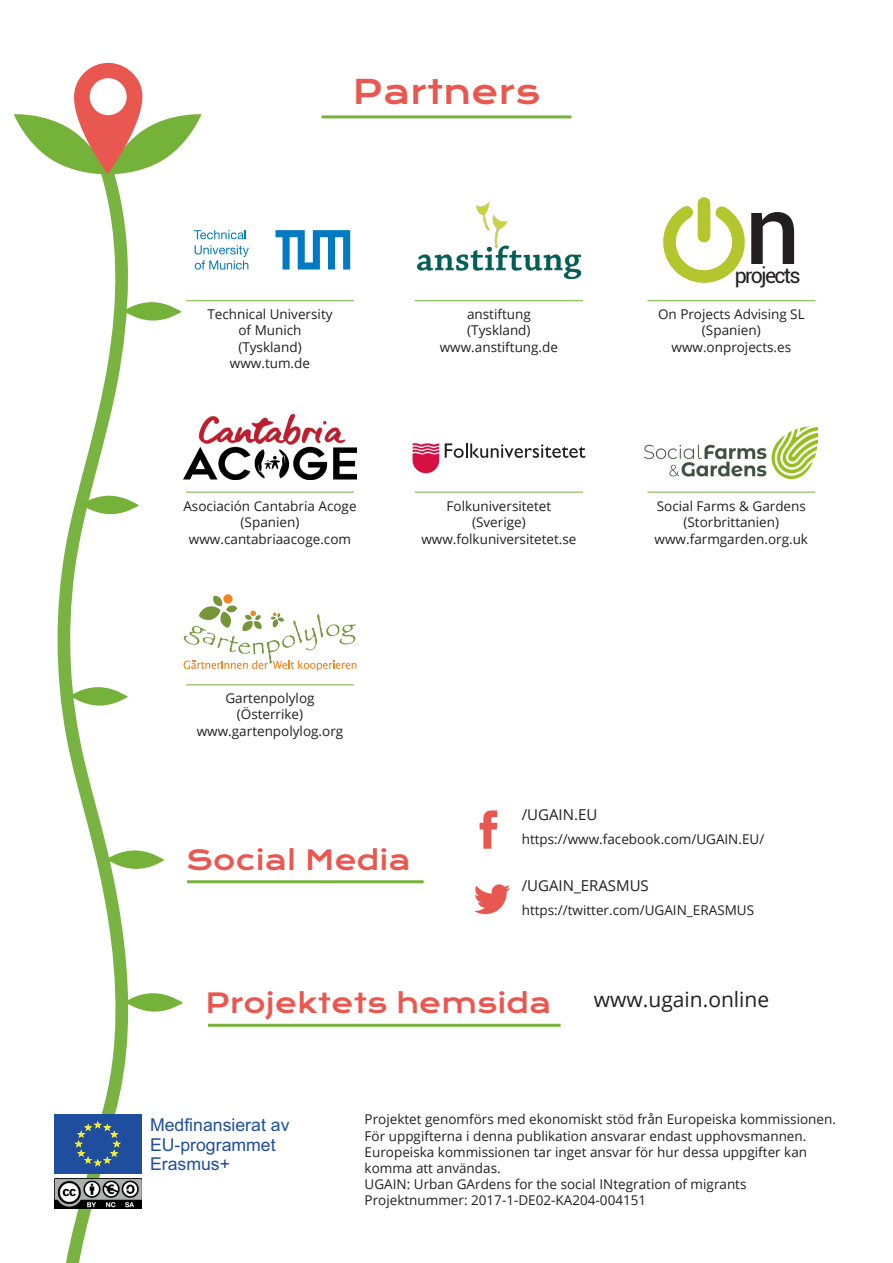
<style>
.page{position:relative;width:893px;height:1263px;background:#fff}
.page>*{position:absolute;margin:0;border:0;box-sizing:border-box;transform-origin:0 0}
.t1{font:500 96.6px "Roboto";color:#231f20}
.t2{font:33px "Krona One";color:#e95850}
.t3{font:27px "Krona One";color:#e95850}
.t4{font:21.3px "Roboto";letter-spacing:-.08em;color:#231f20}
.t5{font:21px "Open Sans";color:#231f20}
.t6{font:17.7px/19.8px "Arial";color:#1f4e9f}
.t7{font:15px "Open Sans";color:#231f20}
.t8{font:13.5px/16.2px "Open Sans";color:#231f20}
</style>
<div class="page">
<svg style="left:57px;top:176px;width:72px;height:938px"></svg>
<svg style="left:14px;top:63px;width:188px;height:113px"></svg>
<div style="left:54px;top:1114px;width:88px;height:60px;background:#1f4e9f"></div>
<svg style="left:66px;top:1121px;width:55px;height:142px"></svg>
<img style="left:54px;top:1178px;width:87px;height:31px">
<svg style="left:106px;top:850px;width:58px;height:19px"></svg>
<svg style="left:70px;top:687px;width:58px;height:19px"></svg>
<svg style="left:81px;top:495px;width:58px;height:19px"></svg>
<svg style="left:123px;top:302px;width:58px;height:19px"></svg>
<svg style="left:125px;top:993px;width:58px;height:19px"></svg>
<hr style="left:322px;top:115px;width:249px;height:3px;background:#75b23a">
<hr style="left:187px;top:880px;width:237px;height:3px;background:#75b23a">
<hr style="left:208px;top:1024px;width:353px;height:3px;background:#75b23a">
<svg style="left:663px;top:197px;width:82px;height:86px"></svg>
<hr style="left:647px;top:300px;width:168px;height:1px;background:#75b23a">
<img style="left:645px;top:426px;width:173px;height:52px">
<hr style="left:647px;top:492px;width:168px;height:1px;background:#75b23a">
<img style="left:417px;top:203px;width:164px;height:76px">
<hr style="left:415px;top:300px;width:168px;height:1px;background:#75b23a">
<svg style="left:412px;top:443px;width:27px;height:30px"></svg>
<svg style="left:445px;top:443px;width:140px;height:15px"></svg>
<hr style="left:415px;top:492px;width:168px;height:1px;background:#75b23a">
<img style="left:184px;top:415px;width:172px;height:65px">
<hr style="left:186px;top:492px;width:168px;height:1px;background:#75b23a">
<svg style="left:184px;top:594px;width:172px;height:77px"></svg>
<hr style="left:186px;top:684px;width:168px;height:1px;background:#75b23a">
<svg style="left:480px;top:810px;width:17px;height:39px"></svg>
<svg style="left:474px;top:884px;width:36px;height:30px"></svg>
<hr style="left:186px;top:300px;width:168px;height:1px;background:#75b23a">
<svg style="left:275px;top:230px;width:75px;height:39px"></svg>
<svg style="left:194px;top:230px;width:52px;height:9px"></svg>
<svg style="left:195px;top:245px;width:54px;height:25px"></svg>
<p class="t2" style="left:353px;top:71px;width:189px">Partners</p>
<p class="t8" style="left:207px;top:305px;width:127px">Technical University</p>
<p class="t8" style="left:238px;top:322px;width:65px">of Munich</p>
<p class="t8" style="left:238px;top:338px;width:65px">(Tyskland)</p>
<p class="t8" style="left:230px;top:355px;width:82px">www.tum.de</p>
<p class="t8" style="left:467px;top:305px;width:65px">anstiftung</p>
<p class="t8" style="left:467px;top:322px;width:65px">(Tyskland)</p>
<p class="t8" style="left:440px;top:338px;width:120px">www.anstiftung.de</p>
<p class="t8" style="left:183px;top:497px;width:175px">Asociación Cantabria Acoge</p>
<p class="t8" style="left:241px;top:514px;width:60px">(Spanien)</p>
<p class="t8" style="left:189px;top:530px;width:164px">www.cantabriaacoge.com</p>
<p class="t8" style="left:225px;top:689px;width:91px">Gartenpolylog</p>
<p class="t8" style="left:237px;top:706px;width:68px">(Österrike)</p>
<p class="t8" style="left:197px;top:722px;width:148px">www.gartenpolylog.org</p>
<p class="t8" style="left:447px;top:497px;width:106px">Folkuniversitetet</p>
<p class="t8" style="left:472px;top:514px;width:55px">(Sverige)</p>
<p class="t8" style="left:421px;top:530px;width:157px">www.folkuniversitetet.se</p>
<p class="t1" style="left:745px;top:162px;width:56px">n</p>
<p class="t4" style="left:735px;top:260px;width:67px">projects</p>
<p class="t8" style="left:658px;top:305px;width:148px">On Projects Advising SL</p>
<p class="t8" style="left:702px;top:322px;width:60px">(Spanien)</p>
<p class="t8" style="left:671px;top:338px;width:121px">www.onprojects.es</p>
<p class="t8" style="left:657px;top:497px;width:151px">Social Farms &amp; Gardens</p>
<p class="t8" style="left:683px;top:514px;width:97px">(Storbrittanien)</p>
<p class="t8" style="left:655px;top:530px;width:155px">www.farmgarden.org.uk</p>
<p class="t3" style="left:186px;top:843px;width:226px">Social Media</p>
<p class="t7" style="left:522px;top:804px;width:77px">/UGAIN.EU</p>
<p class="t8" style="left:522px;top:831px;width:244px">https://www.facebook.com/UGAIN.EU/</p>
<p class="t7" style="left:522px;top:875px;width:129px">/UGAIN_ERASMUS</p>
<p class="t8" style="left:522px;top:902px;width:234px">https://twitter.com/UGAIN_ERASMUS</p>
<p class="t3" style="left:205px;top:986px;width:348px">Projektets hemsida</p>
<p class="t5" style="left:594px;top:985px;width:177px">www.ugain.online</p>
<p class="t6" style="left:150px;top:1115px;width:141px">Medfinansierat av<br>EU-programmet<br>Erasmus+</p>
<p class="t8" style="left:365px;top:1111px;width:473px">Projektet genomförs med ekonomiskt stöd från Europeiska kommissionen.<br>För uppgifterna i denna publikation ansvarar endast upphovsmannen.<br>Europeiska kommissionen tar inget ansvar för hur dessa uppgifter kan komma att användas.</p>
<p class="t8" style="left:365px;top:1176px;width:383px">UGAIN: Urban GArdens for the social INtegration of migrants</p>
<p class="t8" style="left:365px;top:1192px;width:283px">Projektnummer: 2017-1-DE02-KA204-004151</p>
</div>
